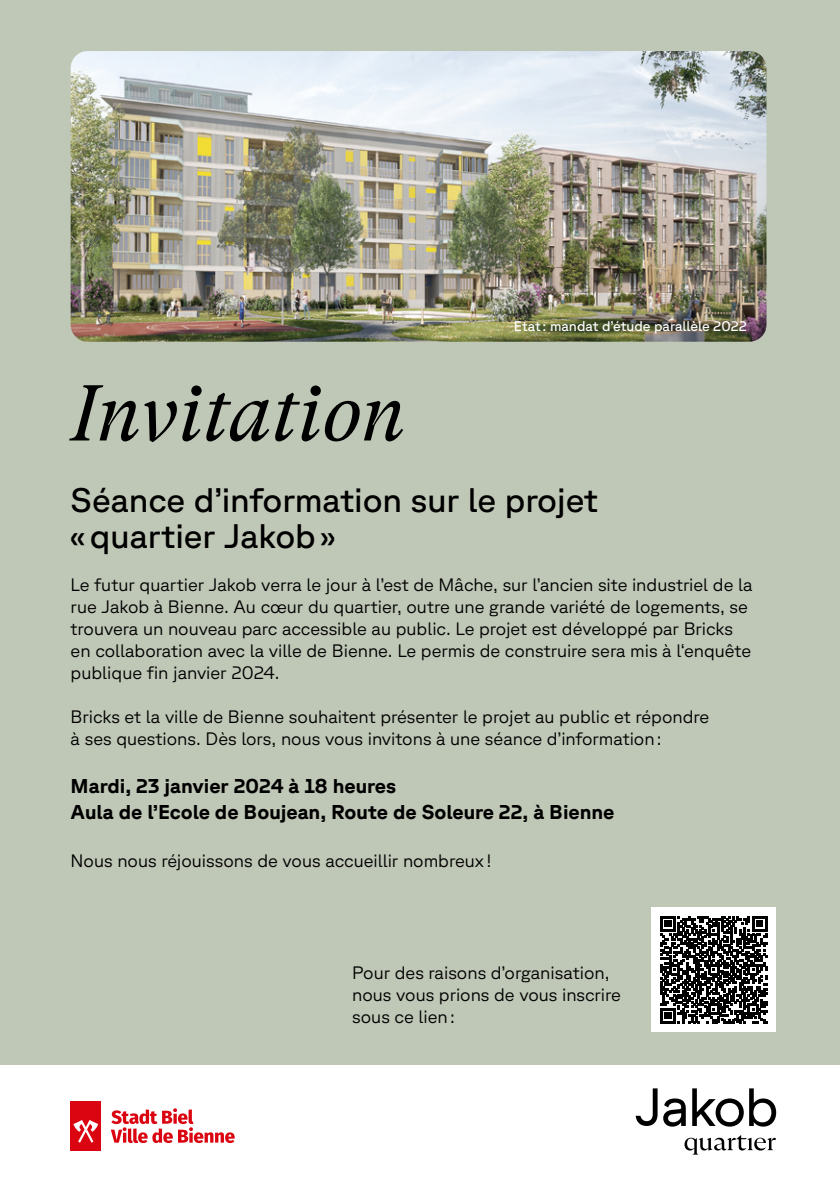
<style>
.page{position:relative;width:840px;height:1191px;background:#fff}
.page>*{position:absolute;margin:0;border:0;box-sizing:border-box;transform-origin:0 0}
.t1{font:italic 78.8px "GT Super Text";color:#000}
.t2{font:34px/36px "GT Planar";color:#000}
.t3{font:700 20px/26px "GT Planar";color:#000}
.t4{font:300 18px/22px "GT Planar";color:#000}
.t5{font:14px "GT Planar";color:#fff}
</style>
<div class="page">
<div style="left:0;top:0;width:839px;height:1064px;background:#bfc7b6"></div>
<img style="left:71px;top:51px;width:695px;height:291px">
<svg style="left:692px;top:1088px;width:83px;height:38px"></svg>
<svg style="left:684px;top:1135px;width:91px;height:19px"></svg>
<svg style="left:635px;top:1088px;width:50px;height:38px"></svg>
<div style="left:71px;top:1101px;width:30px;height:49px;background:#db0512"></div>
<svg style="left:73px;top:1120px;width:25px;height:22px"></svg>
<svg style="left:111px;top:1108px;width:123px;height:35px"></svg>
<div style="left:651px;top:907px;width:124px;height:125px;background:#fff"></div>
<svg style="left:660px;top:916px;width:107px;height:107px"></svg>
<h1 class="t1" style="left:71px;top:368px;width:336px">Invitation</h1>
<p class="t5" style="left:513px;top:318px;width:234px">Etat : mandat d’étude parallèle 2022</p>
<h2 class="t2" style="left:71px;top:481px;width:528px">Séance d’information sur le projet « quartier Jakob »</h2>
<p class="t4" style="left:71px;top:573px;width:683px">Le futur quartier Jakob verra le jour à l’est de Mâche, sur l’ancien site industriel de la rue Jakob à Bienne. Au cœur du quartier, outre une grande variété de logements, se trouvera un nouveau parc accessible au public. Le projet est développé par Bricks en collaboration avec la ville de Bienne. Le permis de construire sera mis à l‘enquête publique fin janvier 2024.</p>
<p class="t4" style="left:71px;top:705px;width:639px">Bricks et la ville de Bienne souhaitent présenter le projet au public et répondre à ses questions. Dès lors, nous vous invitons à une séance d’information :</p>
<p class="t3" style="left:71px;top:772px;width:545px">Mardi, 23 janvier 2024 à 18 heures<br>Aula de l’Ecole de Boujean, Route de Soleure 22, à Bienne</p>
<p class="t4" style="left:71px;top:849px;width:422px">Nous nous réjouissons de vous accueillir nombreux !</p>
<p class="t4" style="left:352px;top:961px;width:270px">Pour des raisons d’organisation, nous vous prions de vous inscrire sous ce lien :</p>
</div>
